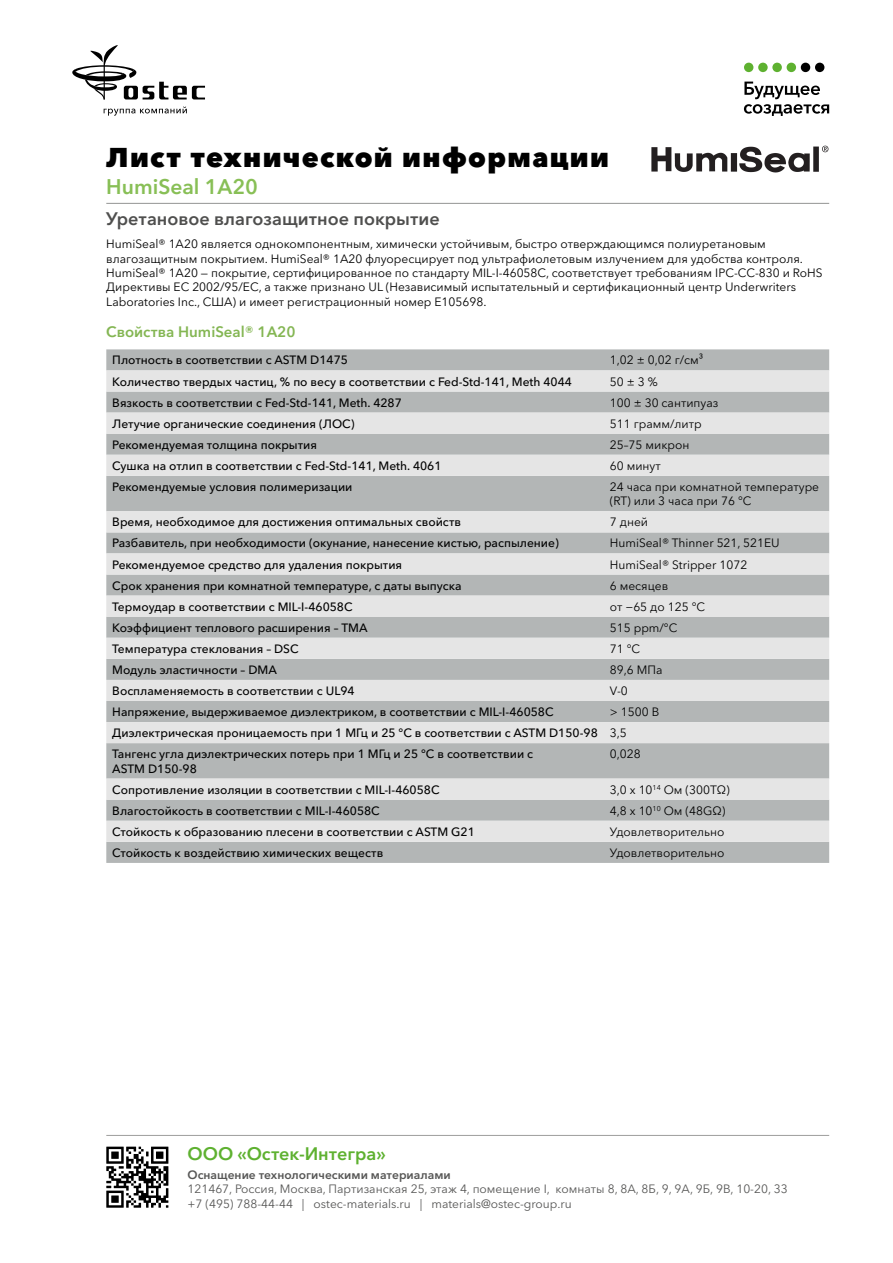
<style>
.page{position:relative;width:893px;height:1263px;background:#fff}
.page>*{position:absolute;margin:0;border:0;box-sizing:border-box;transform-origin:0 0}
.t1{font:800 27px "Avenir Next Cyr";letter-spacing:.05em;color:#000}
.Заголовок1{font:600 21px "Avenir Next Cyr";color:#88bf56}
.Заголовок2{font:600 18px "Avenir Next Cyr";color:#4f4f4e}
.t2{font:600 18px "Avenir Next Cyr";color:#5eb130}
.Заголовок3{font:600 15px "Avenir Next Cyr";color:#84b653}
.t3{font:500 12px/14.4px "Avenir Next Cyr";color:#020202}
.t4{font:12px/14.4px "Avenir Next Cyr";color:#020202}
.t5{font:12px/14.4px "Avenir Next Cyr";color:#575756}
.t6{font:600 12px "Avenir Next Cyr";color:#575756}
</style>
<div class="page">
<svg style="left:72px;top:45px;width:133px;height:55px"></svg>
<svg style="left:104px;top:106px;width:83px;height:10px"></svg>
<div style="left:744px;top:63px;width:9px;height:9px;background:#5eb130;border-radius:50%"></div>
<div style="left:758px;top:63px;width:10px;height:9px;background:#5eb130;border-radius:50%"></div>
<div style="left:772px;top:63px;width:10px;height:9px;background:#5eb130;border-radius:50%"></div>
<div style="left:787px;top:63px;width:9px;height:9px;background:#5eb130;border-radius:50%"></div>
<div style="left:801px;top:63px;width:9px;height:9px;background:#000;border-radius:50%"></div>
<div style="left:815px;top:63px;width:9px;height:9px;background:#000;border-radius:50%"></div>
<svg style="left:744px;top:82px;width:85px;height:34px"></svg>
<hr style="left:106px;top:1135px;width:723px;height:1px;background:#9d9d9c">
<svg style="left:106px;top:1146px;width:62px;height:62px"></svg>
<img style="left:651px;top:145px;width:178px;height:28px">
<hr style="left:106px;top:203px;width:723px;height:1px;background:#939493">
<div style="left:106px;top:349px;width:723px;height:514px;background:#b3b6b6"></div>
<svg style="left:106px;top:370px;width:723px;height:472px;background:#cccdcd"></svg>
<h1 class="t1" style="left:106px;top:141px;width:504px">Лист технической информации</h1>
<p class="Заголовок1" style="left:106px;top:174px;width:153px">HumiSeal 1A20</p>
<p class="Заголовок2" style="left:106px;top:207px;width:335px">Уретановое влагозащитное покрытие</p>
<p class="t4" style="left:106px;top:237px;width:718px">HumiSeal® 1A20 является однокомпонентным, химически устойчивым, быстро отверждающимся полиуретановым влагозащитным покрытием. HumiSeal® 1A20 флуоресцирует под ультрафиолетовым излучением для удобства контроля.<br>HumiSeal® 1A20 — покрытие, сертифицированное по стандарту MIL-I-46058C, соответствует требованиям IPC-CC-830 и RoHS Директивы ЕС 2002/95/EC, а также признано UL (Независимый испытательный и сертификационный центр Underwriters Laboratories Inc., США) и имеет регистрационный номер E105698.</p>
<p class="Заголовок3" style="left:106px;top:322px;width:191px">Свойства HumiSeal® 1A20</p>
<p class="t3" style="left:112px;top:353px;width:237px">Плотность в соответствии с ASTM D1475</p>
<p class="t4" style="left:610px;top:353px;width:95px">1,02 ± 0,02 г/см³</p>
<p class="t3" style="left:112px;top:374px;width:461px">Количество твердых частиц, % по весу в соответствии с Fed-Std-141, Meth 4044</p>
<p class="t4" style="left:610px;top:374px;width:49px">50 ± 3 %</p>
<p class="t3" style="left:112px;top:395px;width:291px">Вязкость в соответствии с Fed-Std-141, Meth. 4287</p>
<p class="t4" style="left:610px;top:395px;width:110px">100 ± 30 сантипуаз</p>
<p class="t3" style="left:112px;top:416px;width:244px">Летучие органические соединения (ЛОС)</p>
<p class="t4" style="left:610px;top:416px;width:93px">511 грамм/литр</p>
<p class="t3" style="left:112px;top:437px;width:206px">Рекомендуемая толщина покрытия</p>
<p class="t4" style="left:610px;top:437px;width:81px">25–75 микрон</p>
<p class="t3" style="left:112px;top:458px;width:331px">Сушка на отлип в соответствии с Fed-Std-141, Meth. 4061</p>
<p class="t4" style="left:610px;top:458px;width:53px">60 минут</p>
<p class="t3" style="left:112px;top:479px;width:242px">Рекомендуемые условия полимеризации</p>
<p class="t4" style="left:610px;top:479px;width:211px">24 часа при комнатной температуре (RT) или 3 часа при 76 °C</p>
<p class="t3" style="left:112px;top:515px;width:350px">Время, необходимое для достижения оптимальных свойств</p>
<p class="t4" style="left:610px;top:515px;width:40px">7 дней</p>
<p class="t3" style="left:112px;top:536px;width:448px">Разбавитель, при необходимости (окунание, нанесение кистью, распыление)</p>
<p class="t4" style="left:610px;top:536px;width:171px">HumiSeal® Thinner 521, 521EU</p>
<p class="t3" style="left:112px;top:557px;width:291px">Рекомендуемое средство для удаления покрытия</p>
<p class="t4" style="left:610px;top:557px;width:139px">HumiSeal® Stripper 1072</p>
<p class="t3" style="left:112px;top:578px;width:351px">Срок хранения при комнатной температуре, с даты выпуска</p>
<p class="t4" style="left:610px;top:578px;width:60px">6 месяцев</p>
<p class="t3" style="left:112px;top:599px;width:242px">Термоудар в соответствии с MIL-I-46058C</p>
<p class="t4" style="left:610px;top:599px;width:97px">от −65 до 125 °C</p>
<p class="t3" style="left:112px;top:620px;width:257px">Коэффициент теплового расширения – ТМА</p>
<p class="t4" style="left:610px;top:620px;width:69px">515 ppm/°C</p>
<p class="t3" style="left:112px;top:641px;width:188px">Температура стеклования – DSC</p>
<p class="t4" style="left:610px;top:641px;width:32px">71 °C</p>
<p class="t3" style="left:112px;top:662px;width:166px">Модуль эластичности – DMA</p>
<p class="t4" style="left:610px;top:662px;width:54px">89,6 МПа</p>
<p class="t3" style="left:112px;top:684px;width:244px">Воспламеняемость в соответствии с UL94</p>
<p class="t4" style="left:610px;top:684px;width:19px">V-0</p>
<p class="t3" style="left:112px;top:705px;width:443px">Напряжение, выдерживаемое диэлектриком, в соответствии с MIL-I-46058C</p>
<p class="t4" style="left:610px;top:705px;width:51px">&gt; 1500 В</p>
<p class="t3" style="left:112px;top:726px;width:487px">Диэлектрическая проницаемость при 1 МГц и 25 °C в соответствии с ASTM D150-98</p>
<p class="t4" style="left:610px;top:726px;width:19px">3,5</p>
<p class="t3" style="left:112px;top:747px;width:422px">Тангенс угла диэлектрических потерь при 1 МГц и 25 °C в соответствии с<br>ASTM D150-98</p>
<p class="t4" style="left:610px;top:747px;width:32px">0,028</p>
<p class="t3" style="left:112px;top:782px;width:329px">Сопротивление изоляции в соответствии с MIL-I-46058C</p>
<p class="t4" style="left:610px;top:782px;width:121px">3,0 x 10<sup>14</sup> Ом (300TΩ)</p>
<p class="t3" style="left:112px;top:803px;width:269px">Влагостойкость в соответствии с MIL-I-46058C</p>
<p class="t4" style="left:610px;top:803px;width:117px">4,8 x 10<sup>10</sup> Ом (48GΩ)</p>
<p class="t3" style="left:112px;top:824px;width:364px">Стойкость к образованию плесени в соответствии с ASTM G21</p>
<p class="t4" style="left:610px;top:824px;width:116px">Удовлетворительно</p>
<p class="t3" style="left:112px;top:845px;width:272px">Стойкость к воздействию химических веществ</p>
<p class="t4" style="left:610px;top:845px;width:116px">Удовлетворительно</p>
<h3 class="t2" style="left:188px;top:1143px;width:200px">ООО «Остек-Интегра»</h3>
<p class="t6" style="left:188px;top:1167px;width:265px">Оснащение технологическими материалами</p>
<p class="t5" style="left:188px;top:1182px;width:602px">121467, Россия, Москва, Партизанская 25, этаж 4, помещение I, комнаты 8, 8А, 8Б, 9, 9А, 9Б, 9В, 10-20, 33 +7 (495) 788-44-44 | ostec-materials.ru | materials@ostec-group.ru</p>
</div>
